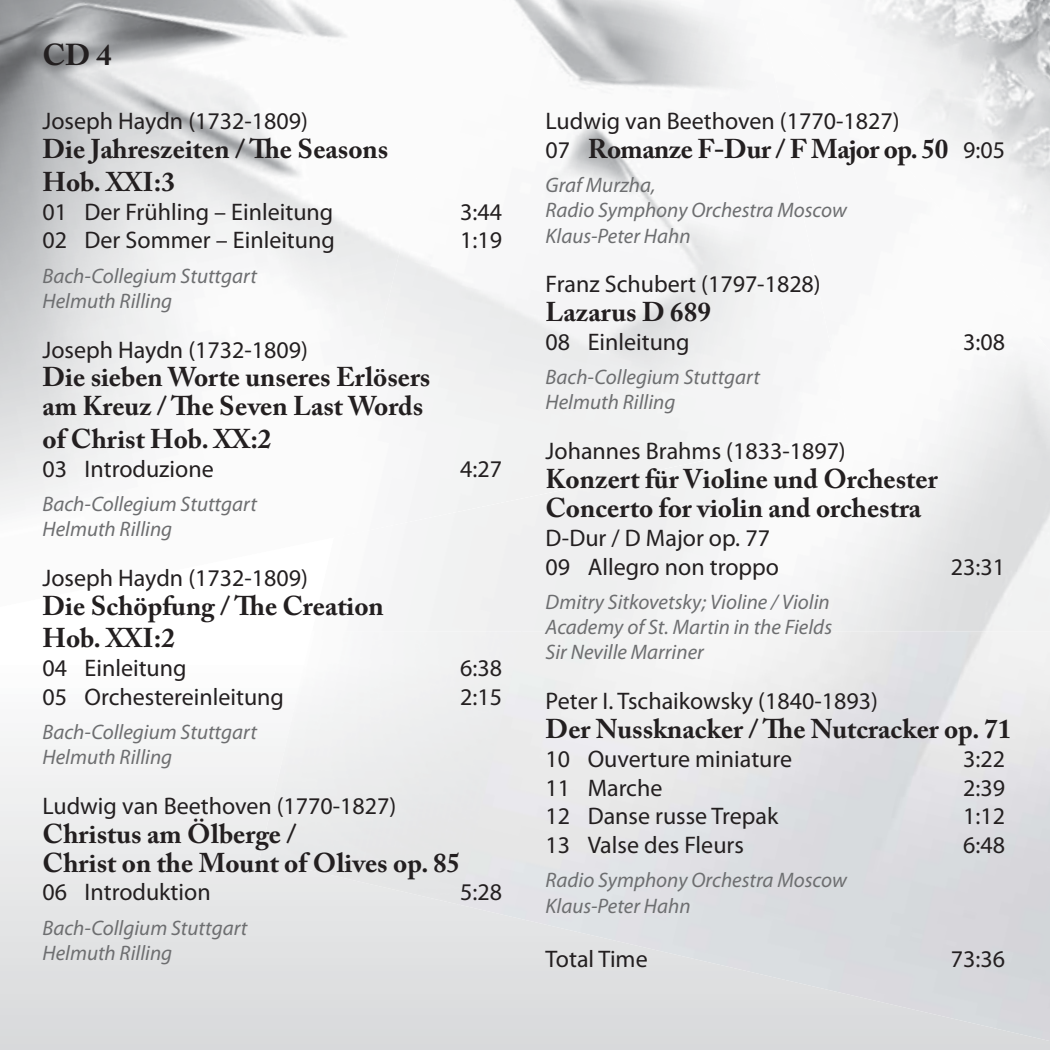
<style>
.page{position:relative;width:1050px;height:1050px;background:#fff}
.page>*{position:absolute;margin:0;border:0;box-sizing:border-box;transform-origin:0 0}
.t1{font:700 30px "Adobe Caslon Pro";color:#231f20}
.t2{font:700 27px/28.8px "Adobe Caslon Pro";color:#231f20}
.t3{font:700 27px "Adobe Caslon Pro";letter-spacing:-.02em;color:#231f20}
.t4{font:24px/28.8px "Myriad Pro";color:#231f20}
.t5{font:italic 21px/25.2px "Myriad Pro";color:#6d6e70}
.s1{font-family:"Myriad Pro";font-weight:400;font-size:24px}
</style>
<div class="page">
<img style="left:959px;top:505px;width:90px;height:126px">
<img style="left:858px;top:0;width:191px;height:358px">
<img style="left:0;top:0;width:561px;height:608px">
<img style="left:356px;top:0;width:492px;height:522px">
<div style="left:744px;top:192px;width:104px;height:284px;background:#f6f6f7"></div>
<div style="left:333px;top:435px;width:261px;height:102px;background:#f3f4f4"></div>
<svg style="left:0;top:738px;width:1049px;height:311px"></svg>
<img style="left:458px;top:631px;width:591px;height:411px">
<img style="left:259px;top:631px;width:267px;height:274px">
<p class="t1" style="left:43px;top:43px;width:70px">CD 4</p>
<p class="t4" style="left:43px;top:109px;width:267px">Joseph Haydn (1732-1809)</p>
<p class="t2" style="left:43px;top:136px;width:347px;line-height:32.4px">Die Jahreszeiten / The Seasons<br>Hob. XXI:3</p>
<p class="t4" style="left:43px;top:199px;width:292px">01 Der Frühling – Einleitung</p>
<p class="t4" style="left:460px;top:199px;width:43px">3:44</p>
<p class="t4" style="left:43px;top:228px;width:294px">02 Der Sommer – Einleitung</p>
<p class="t4" style="left:460px;top:228px;width:43px">1:19</p>
<p class="t5" style="left:43px;top:265px;width:216px">Bach-Collegium Stuttgart<br>Helmuth Rilling</p>
<p class="t4" style="left:43px;top:337px;width:267px">Joseph Haydn (1732-1809)</p>
<p class="t2" style="left:43px;top:366px;width:389px">Die sieben Worte unseres Erlösers am Kreuz / The Seven Last Words</p>
<p class="t2" style="left:43px;top:427px;width:230px">of Christ Hob. XX:2</p>
<p class="t4" style="left:43px;top:456px;width:173px">03 Introduzione</p>
<p class="t4" style="left:460px;top:456px;width:43px">4:27</p>
<p class="t5" style="left:43px;top:493px;width:216px">Bach-Collegium Stuttgart<br>Helmuth Rilling</p>
<p class="t4" style="left:43px;top:565px;width:267px">Joseph Haydn (1732-1809)</p>
<p class="t2" style="left:43px;top:592px;width:343px;line-height:32.4px">Die Schöpfung / The Creation<br>Hob. XXI:2</p>
<p class="t4" style="left:43px;top:655px;width:145px">04 Einleitung</p>
<p class="t4" style="left:460px;top:655px;width:43px">6:38</p>
<p class="t4" style="left:43px;top:684px;width:243px">05 Orchestereinleitung</p>
<p class="t4" style="left:460px;top:684px;width:43px">2:15</p>
<p class="t5" style="left:43px;top:721px;width:216px">Bach-Collegium Stuttgart<br>Helmuth Rilling</p>
<p class="t4" style="left:43px;top:793px;width:355px">Ludwig van Beethoven (1770-1827)</p>
<p class="t2" style="left:43px;top:822px;width:419px">Christus am Ölberge /<br>Christ on the Mount of Olives op. 85</p>
<p class="t4" style="left:43px;top:880px;width:170px">06 Introduktion</p>
<p class="t4" style="left:460px;top:880px;width:43px">5:28</p>
<p class="t5" style="left:43px;top:916px;width:206px">Bach-Collgium Stuttgart<br>Helmuth Rilling</p>
<p class="t4" style="left:545px;top:109px;width:355px">Ludwig van Beethoven (1770-1827)</p>
<p class="t3" style="left:545px;top:139px;width:461px"><span class="s1">07</span> Romanze F-Dur / F Major op. 50 <span class="s1">9:05</span></p>
<p class="t5" style="left:545px;top:174px;width:303px">Graf Murzha,<br>Radio Symphony Orchestra Moscow<br>Klaus-Peter Hahn</p>
<p class="t4" style="left:545px;top:272px;width:276px">Franz Schubert (1797-1828)</p>
<p class="t2" style="left:545px;top:300px;width:167px">Lazarus D 689</p>
<p class="t4" style="left:545px;top:330px;width:145px">08 Einleitung</p>
<p class="t4" style="left:963px;top:330px;width:43px">3:08</p>
<p class="t5" style="left:545px;top:366px;width:216px">Bach-Collegium Stuttgart<br>Helmuth Rilling</p>
<p class="t4" style="left:545px;top:439px;width:301px">Johannes Brahms (1833-1897)</p>
<p class="t2" style="left:545px;top:467px;width:393px">Konzert für Violine und Orchester<br>Concerto for violin and orchestra</p>
<p class="t4" style="left:545px;top:525px;width:235px">D-Dur / D Major op. 77<br>09 Allegro non troppo</p>
<p class="t4" style="left:950px;top:554px;width:56px">23:31</p>
<p class="t5" style="left:545px;top:591px;width:288px;text-align:justify">Dmitry Sitkovetsky; Violine / Violin Academy of St. Martin in the Fields Sir Neville Marriner</p>
<p class="t4" style="left:545px;top:689px;width:333px">Peter I. Tschaikowsky (1840-1893)</p>
<p class="t2" style="left:545px;top:717px;width:467px">Der Nussknacker / The Nutcracker op. 71</p>
<p class="t4" style="left:545px;top:746px;width:248px">10 Ouverture miniature</p>
<p class="t4" style="left:963px;top:746px;width:43px">3:22</p>
<p class="t4" style="left:545px;top:775px;width:118px">11 Marche</p>
<p class="t4" style="left:963px;top:775px;width:43px">2:39</p>
<p class="t4" style="left:545px;top:804px;width:234px">12 Danse russe Trepak</p>
<p class="t4" style="left:963px;top:804px;width:43px">1:12</p>
<p class="t4" style="left:545px;top:833px;width:200px">13 Valse des Fleurs</p>
<p class="t4" style="left:963px;top:833px;width:43px">6:48</p>
<p class="t5" style="left:545px;top:869px;width:303px">Radio Symphony Orchestra Moscow<br>Klaus-Peter Hahn</p>
<p class="t4" style="left:545px;top:946px;width:103px">Total Time</p>
<p class="t4" style="left:950px;top:946px;width:56px">73:36</p>
</div>
